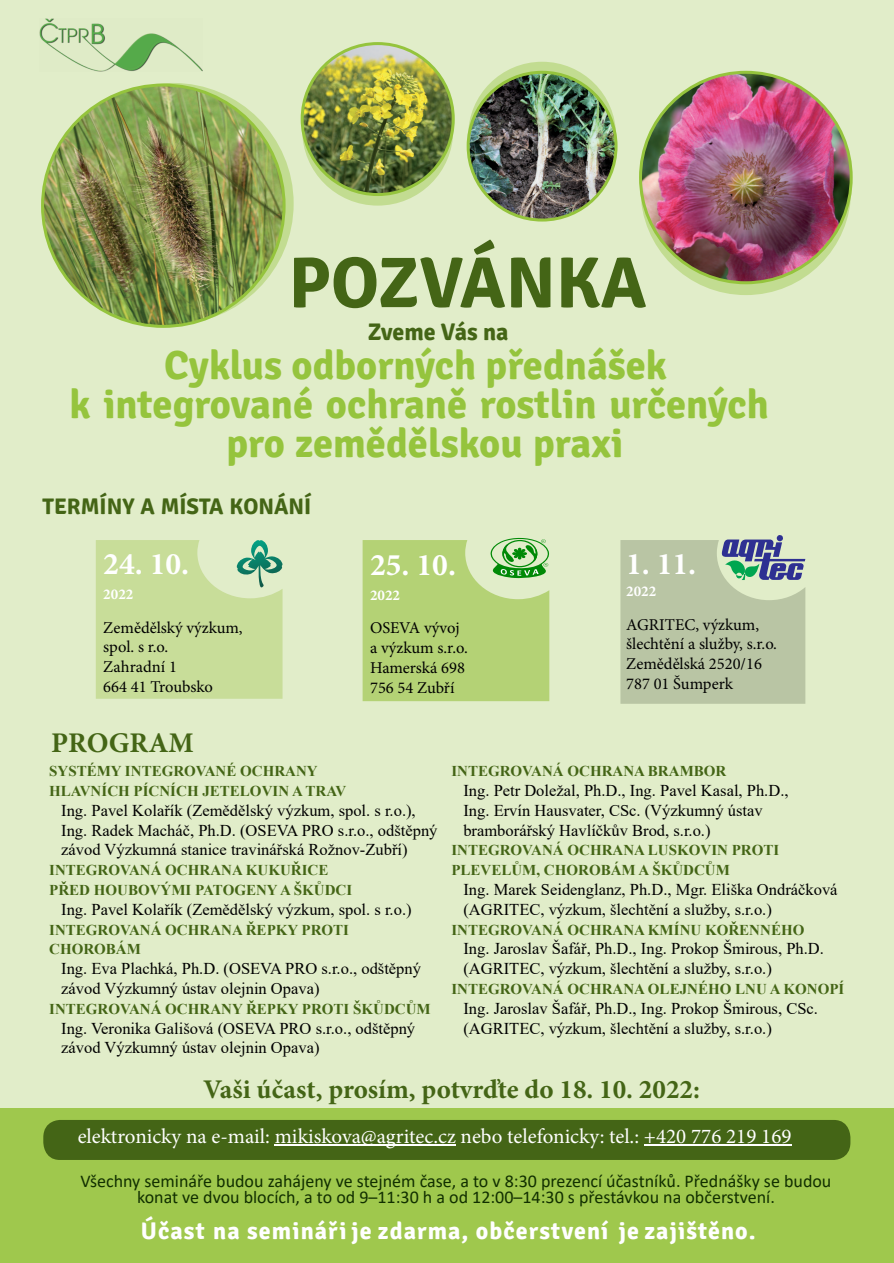
<style>
.page{position:relative;width:894px;height:1263px;background:#fff}
.page>*{position:absolute;margin:0;border:0;box-sizing:border-box;transform-origin:0 0}
.t1{font:700 72px "Signika";color:#446516}
.t2{font:700 40.5px/39px "Signika";color:#95c43d;text-align:center}
.t3{font:700 31.5px "Minion Pro";color:#fff}
.t4{font:700 28.5px "Minion Pro";color:#446516}
.t5{font:700 27px "Minion Pro";color:#446516}
.t6{font:700 24px "Signika";letter-spacing:.045em;color:#fff}
.t7{font:700 24px "Signika";color:#446516}
.t8{font:700 22.5px "Signika";color:#446516}
.t9{font:21px "Minion Pro";letter-spacing:-.005em;color:#fff}
.t10{font:18px/16.5px "Calibri";color:#112f00;text-align:center}
.t11{font:16.5px/19.8px "Times New Roman";color:#000}
.t12{font:16.5px/19.8px "Minion Pro";color:#000}
.t13{font:700 15px/19.8px "Times New Roman";color:#446516}
.t14{font:700 15px "Minion Pro";color:#fff}
</style>
<div class="page">
<div style="left:0;top:0;width:893px;height:1120px;background:#e1edc9"></div>
<div style="left:0;top:1108px;width:893px;height:155px;background:#9fc84d"></div>
<div style="left:43px;top:1120px;width:807px;height:40px;background:#446516;border-radius:17px"></div>
<svg style="left:640px;top:85px;width:210px;height:210px;background:#bad883"></svg>
<svg style="left:468px;top:62px;width:147px;height:147px"></svg>
<svg style="left:302px;top:55px;width:151px;height:151px;background:#bdd988"></svg>
<svg style="left:52px;top:83px;width:241px;height:241px;background:#b7d67c"></svg>
<img style="left:43px;top:85px;width:241px;height:241px;border-radius:50%">
<hr style="left:274px;top:1145px;width:181px;height:1px;background:#fff">
<hr style="left:643px;top:1145px;width:148px;height:1px;background:#fff">
<img style="left:640px;top:72px;width:210px;height:211px;border-radius:50%">
<img style="left:302px;top:44px;width:151px;height:151px;border-radius:50%">
<div style="left:300px;top:42px;width:154px;height:154px;border:3px solid #95c43d;border-radius:50%"></div>
<img style="left:468px;top:72px;width:147px;height:148px;border-radius:50%">
<div style="left:466px;top:71px;width:151px;height:151px;border:3px solid #95c43d;border-radius:50%"></div>
<svg style="left:620px;top:535px;width:185px;height:169px;background:#b5c2a6"></svg>
<svg style="left:362px;top:538px;width:187px;height:163px;background:#b4d37c"></svg>
<img style="left:40px;top:19px;width:162px;height:52px">
<svg style="left:96px;top:540px;width:186px;height:159px;background:#c6dc9d"></svg>
<h1 class="t1" style="left:288px;top:239px;width:359px">POZVÁNKA</h1>
<h3 class="t7" style="left:367px;top:318px;width:142px">Zveme Vás na</h3>
<h2 class="t2" style="left:69px;top:347px;width:700px">Cyklus odborných přednášek<br>k integrované ochraně rostlin určených pro zemědělskou praxi</h2>
<h3 class="t8" style="left:43px;top:493px;width:270px">TERMÍNY A MÍSTA KONÁNÍ</h3>
<h3 class="t3" style="left:103px;top:551px;width:87px">24. 10.</h3>
<p class="t14" style="left:103px;top:588px;width:31px">2022</p>
<p class="t12" style="left:103px;top:619px;width:141px">Zemědělský výzkum, spol. s r.o.<br>Zahradní 1<br>664 41 Troubsko</p>
<h3 class="t3" style="left:370px;top:552px;width:87px">25. 10.</h3>
<p class="t14" style="left:370px;top:589px;width:31px">2022</p>
<p class="t12" style="left:370px;top:620px;width:99px">OSEVA vývoj a výzkum s.r.o.<br>Hamerská 698<br>756 54 Zubří</p>
<h3 class="t3" style="left:626px;top:551px;width:72px">1. 11.</h3>
<p class="t14" style="left:626px;top:585px;width:31px">2022</p>
<p class="t12" style="left:626px;top:616px;width:152px">AGRITEC, výzkum, šlechtění a služby, s.r.o.<br>Zemědělská 2520/16<br>787 01 Šumperk</p>
<h3 class="t4" style="left:51px;top:732px;width:144px">PROGRAM</h3>
<p class="t13" style="left:49px;top:763px;width:298px">SYSTÉMY INTEGROVANÉ OCHRANY<br>HLAVNÍCH PÍCNÍCH JETELOVIN A TRAV</p>
<p class="t11" style="left:61px;top:802px;width:377px">Ing. Pavel Kolařík (Zemědělský výzkum, spol. s r.o.),<br>Ing. Radek Macháč, Ph.D. (OSEVA PRO s.r.o., odštěpný závod Výzkumná stanice travinářská Rožnov-Zubří)</p>
<p class="t13" style="left:49px;top:862px;width:304px">INTEGROVANÁ OCHRANA KUKUŘICE<br>PŘED HOUBOVÝMI PATOGENY A ŠKŮDCI</p>
<p class="t11" style="left:61px;top:901px;width:352px">Ing. Pavel Kolařík (Zemědělský výzkum, spol. s r.o.)</p>
<p class="t13" style="left:49px;top:921px;width:301px">INTEGROVANÁ OCHRANA ŘEPKY PROTI<br>CHOROBÁM</p>
<p class="t11" style="left:61px;top:960px;width:361px">Ing. Eva Plachká, Ph.D. (OSEVA PRO s.r.o., odštěpný závod Výzkumný ústav olejnin Opava)</p>
<p class="t13" style="left:49px;top:1000px;width:383px">INTEGROVANÁ OCHRANY ŘEPKY PROTI ŠKŮDCŮM</p>
<p class="t11" style="left:61px;top:1020px;width:355px">Ing. Veronika Gališová (OSEVA PRO s.r.o., odštěpný závod Výzkumný ústav olejnin Opava)</p>
<p class="t13" style="left:451px;top:763px;width:276px">INTEGROVANÁ OCHRANA BRAMBOR</p>
<p class="t11" style="left:463px;top:782px;width:326px">Ing. Petr Doležal, Ph.D., Ing. Pavel Kasal, Ph.D.,<br>Ing. Ervín Hausvater, CSc. (Výzkumný ústav bramborářský Havlíčkův Brod, s.r.o.)</p>
<p class="t13" style="left:451px;top:842px;width:329px">INTEGROVANÁ OCHRANA LUSKOVIN PROTI<br>PLEVELŮM, CHOROBÁM A ŠKŮDCŮM</p>
<p class="t11" style="left:463px;top:881px;width:375px">Ing. Marek Seidenglanz, Ph.D., Mgr. Eliška Ondráčková (AGRITEC, výzkum, šlechtění a služby, s.r.o.)</p>
<p class="t13" style="left:451px;top:921px;width:354px">INTEGROVANÁ OCHRANA KMÍNU KOŘENNÉHO</p>
<p class="t11" style="left:463px;top:941px;width:362px">Ing. Jaroslav Šafář, Ph.D., Ing. Prokop Šmirous, Ph.D. (AGRITEC, výzkum, šlechtění a služby, s.r.o.)</p>
<p class="t13" style="left:451px;top:981px;width:394px">INTEGROVANÁ OCHRANA OLEJNÉHO LNU A KONOPÍ</p>
<p class="t11" style="left:463px;top:1000px;width:356px">Ing. Jaroslav Šafář, Ph.D., Ing. Prokop Šmirous, CSc. (AGRITEC, výzkum, šlechtění a služby, s.r.o.)</p>
<h3 class="t5" style="left:203px;top:1079px;width:498px">Vaši účast, prosím, potvrďte do 18. 10. 2022:</h3>
<p class="t9" style="left:78px;top:1128px;width:715px">elektronicky na e-mail: mikiskova@agritec.cz nebo telefonicky: tel.: +420 776 219 169</p>
<p class="t10" style="left:81px;top:1174px;width:752px">Všechny semináře budou zahájeny ve stejném čase, a to v 8:30 prezencí účastníků. Přednášky se budou konat ve dvou blocích, a to od 9–11:30 h a od 12:00–14:30 s přestávkou na občerstvení.</p>
<h3 class="t6" style="left:141px;top:1216px;width:616px">Účast na semináři je zdarma, občerstvení je zajištěno.</h3>
</div>
